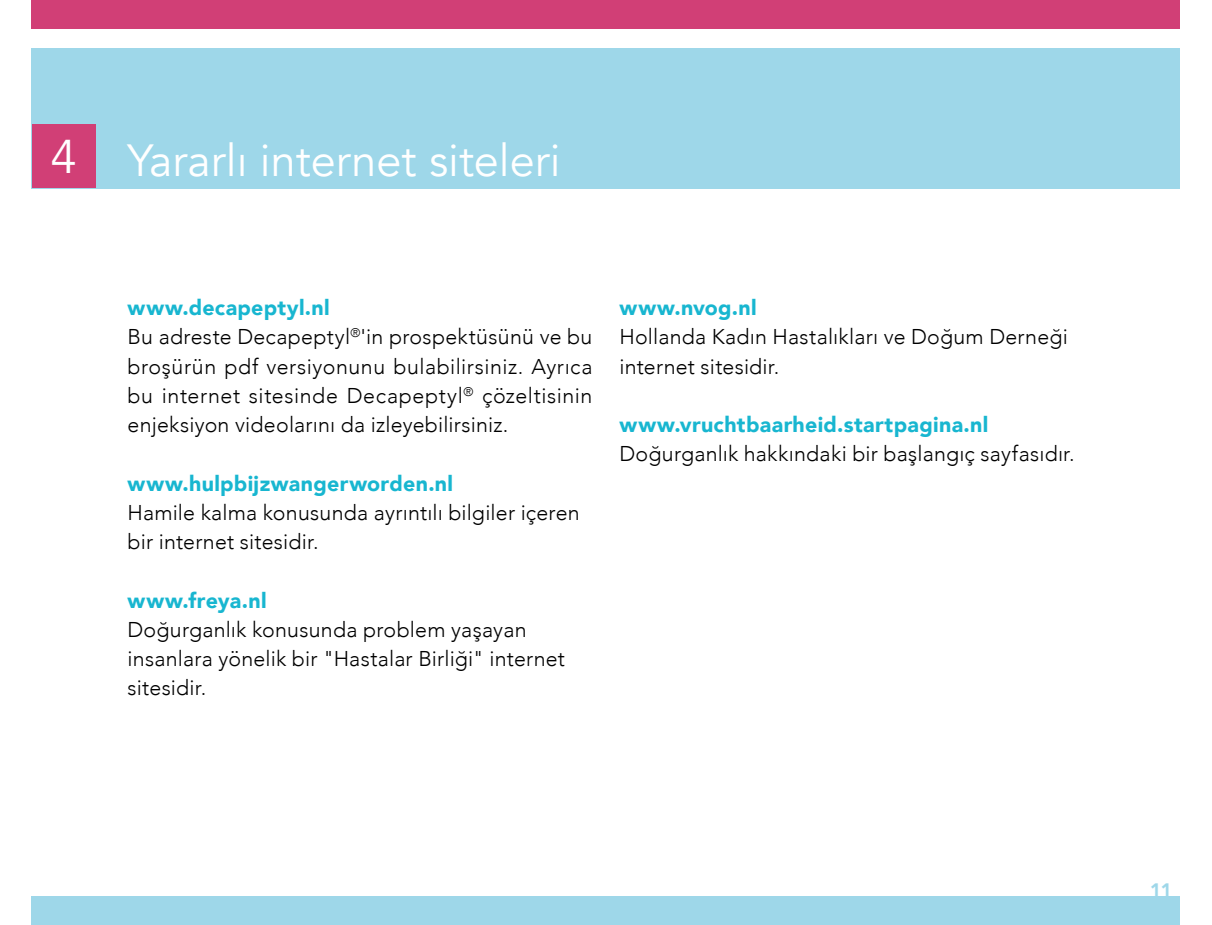
<style>
.page{position:relative;width:1212px;height:925px;background:#fff}
.page>*{position:absolute;margin:0;border:0;box-sizing:border-box;transform-origin:0 0}
.t1{font:45px "Avenir";color:#fff}
.t2{font:300 21.38px/29.2px "Avenir";letter-spacing:.01em;color:#000}
.t3{font:900 21.38px "Avenir";letter-spacing:.015em;color:#18b6d0}
.t4{font:900 18px "Avenir";color:#9ed7e9}
.s1{font-size:47.25px}
.s2{font-weight:900;color:#18b6d0}
</style>
<div class="page">
<div style="left:32px;top:896px;width:1148px;height:29px;background:#9ed7e9"></div>
<div style="left:32px;top:0;width:1148px;height:29px;background:#d13f76"></div>
<div style="left:32px;top:48px;width:1148px;height:140px;background:#9ed7e9"></div>
<div style="left:32px;top:124px;width:64px;height:64px;background:#d13f76"></div>
<h1 class="t1" style="left:51px;top:133px;width:511px"><span class="s1">4</span> Yararlı internet siteleri</h1>
<p class="t2" style="left:128px;top:293px;width:466px"><span class="s2">www.decapeptyl.nl<br></span>Bu adreste Decapeptyl<sup>®</sup>'in prospektüsünü ve bu broşürün pdf versiyonunu bulabilirsiniz. Ayrıca bu internet sitesinde Decapeptyl<sup>®</sup> çözeltisinin enjeksiyon videolarını da izleyebilirsiniz.</p>
<p class="t3" style="left:128px;top:465px;width:327px">www.hulpbijzwangerworden.nl</p>
<p class="t2" style="left:128px;top:498px;width:454px">Hamile kalma konusunda ayrıntılı bilgiler içeren bir internet sitesidir.</p>
<p class="t3" style="left:128px;top:582px;width:141px">www.freya.nl</p>
<p class="t2" style="left:128px;top:615px;width:439px">Doğurganlık konusunda problem yaşayan insanlara yönelik bir "Hastalar Birliği" internet sitesidir.</p>
<p class="t3" style="left:619px;top:289px;width:139px">www.nvog.nl</p>
<p class="t2" style="left:619px;top:322px;width:450px">Hollanda Kadın Hastalıkları ve Doğum Derneği internet sitesidir.</p>
<p class="t3" style="left:619px;top:406px;width:370px">www.vruchtbaarheid.startpagina.nl</p>
<p class="t2" style="left:619px;top:439px;width:457px">Doğurganlık hakkındaki bir başlangıç sayfasıdır.</p>
<p class="t4" style="left:1150px;top:874px;width:23px">11</p>
</div>
